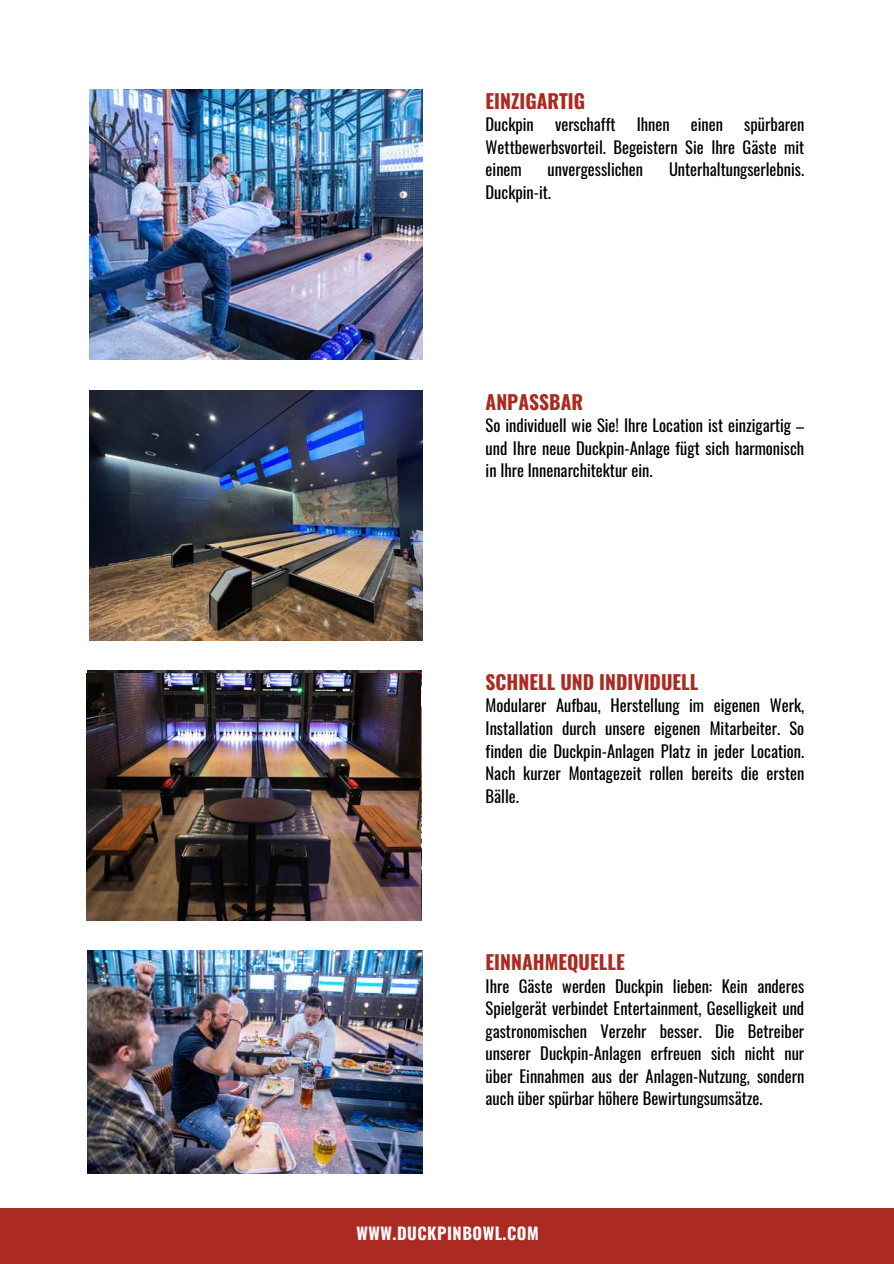
<style>
.page{position:relative;width:894px;height:1264px;background:#fff}
.page>*{position:absolute;margin:0;border:0;box-sizing:border-box;transform-origin:0 0}
.t1{font:700 19.5px "Oswald";color:#ab2a21}
.t2{font:16.5px/22.5px "Oswald";color:#000;text-align:justify}
.t3{font:700 16.5px "Oswald";letter-spacing:.03em;color:#fafafa}
</style>
<div class="page">
<div style="left:0;top:1208px;width:893px;height:55px;background:#ab2a21"></div>
<img style="left:89px;top:89px;width:333px;height:270px">
<img style="left:89px;top:390px;width:333px;height:250px">
<img style="left:88px;top:950px;width:334px;height:223px">
<img style="left:86px;top:673px;width:334px;height:247px">
<p class="t1" style="left:485px;top:85px;width:101px">EINZIGARTIG</p>
<p class="t2" style="left:485px;top:113px;width:50px">Duckpin</p>
<p class="t2" style="left:555px;top:113px;width:62px">verschafft</p>
<p class="t2" style="left:636px;top:113px;width:34px">Ihnen</p>
<p class="t2" style="left:690px;top:113px;width:34px">einen</p>
<p class="t2" style="left:485px;top:113px;width:320px;text-indent:258px">spürbaren Wettbewerbsvorteil. Begeistern Sie Ihre Gäste mit einem</p>
<p class="t2" style="left:547px;top:158px;width:97px">unvergesslichen</p>
<p class="t2" style="left:668px;top:158px;width:137px">Unterhaltungserlebnis.</p>
<p class="t2" style="left:485px;top:180px;width:67px">Duckpin-it.</p>
<p class="t1" style="left:485px;top:386px;width:99px">ANPASSBAR</p>
<p class="t2" style="left:485px;top:413px;width:320px">So individuell wie Sie! Ihre Location ist einzigartig – und Ihre neue Duckpin-Anlage fügt sich harmonisch in Ihre Innenarchitektur ein.</p>
<p class="t1" style="left:485px;top:666px;width:214px">SCHNELL UND INDIVIDUELL</p>
<p class="t2" style="left:485px;top:693px;width:320px">Modularer Aufbau, Herstellung im eigenen Werk, Installation durch unsere eigenen Mitarbeiter. So finden die Duckpin-Anlagen Platz in jeder Location.<br>Nach kurzer Montagezeit rollen bereits die ersten Bälle.</p>
<p class="t1" style="left:485px;top:947px;width:141px">EINNAHMEQUELLE</p>
<p class="t2" style="left:485px;top:974px;width:320px">Ihre Gäste werden Duckpin lieben: Kein anderes Spielgerät verbindet Entertainment, Geselligkeit und gastronomischen Verzehr besser. Die Betreiber unserer Duckpin-Anlagen erfreuen sich nicht nur über Einnahmen aus der Anlagen-Nutzung, sondern auch über spürbar höhere Bewirtungsumsätze.</p>
<p class="t3" style="left:356px;top:1220px;width:184px">WWW.DUCKPINBOWL.COM</p>
</div>
